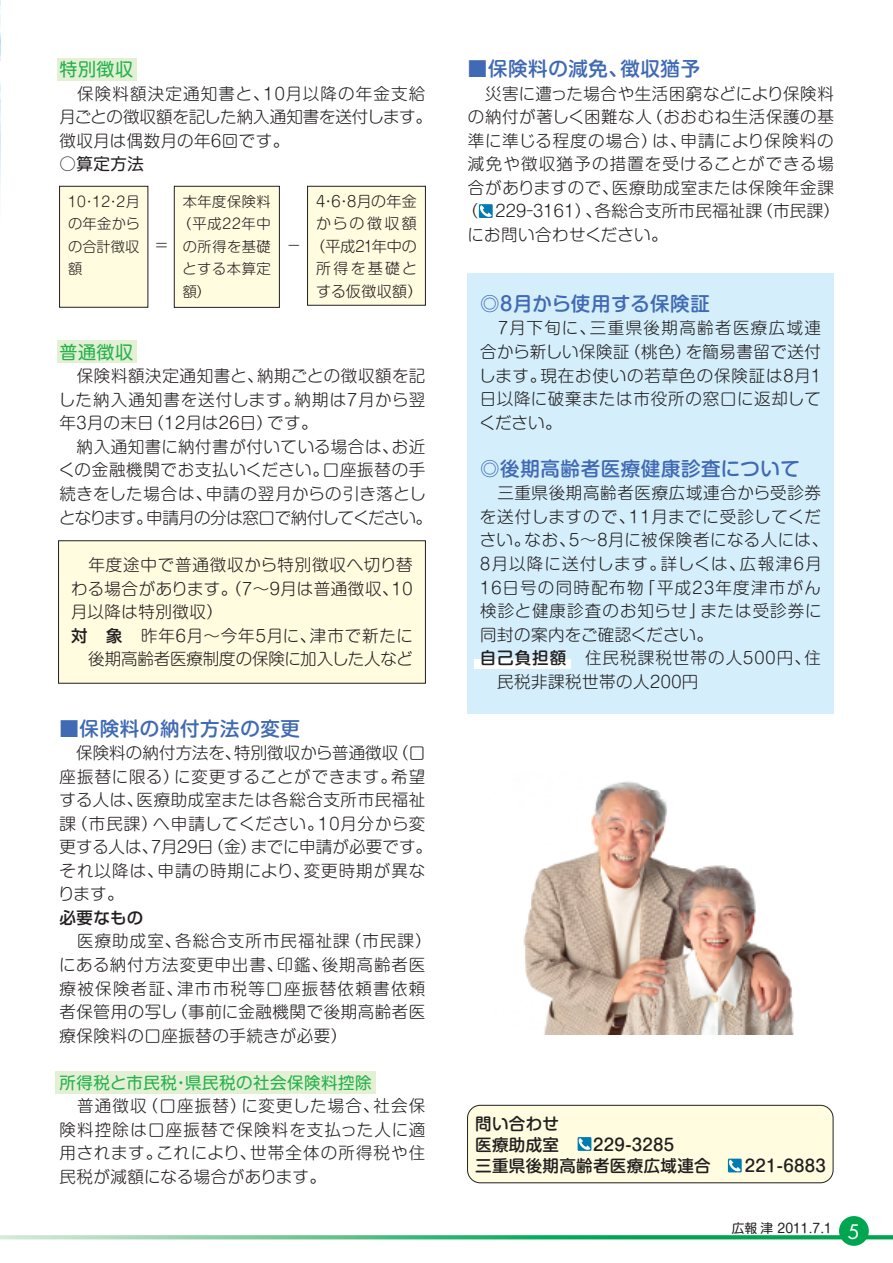
<style>
.page{position:relative;width:893px;height:1263px;background:#fff}
.page>*{position:absolute;margin:0;border:0;box-sizing:border-box;transform-origin:0 0}
.t1{font:500 19.5px "Shin M Go";letter-spacing:.03em;color:#406ab4}
.t2{font:18px "Shin M Go";letter-spacing:.03em;color:#23b24b}
.t3{font:300 16.5px/23.5px "Shin M Go";letter-spacing:.035em;color:#231f20}
.t4{font:300 16.5px/23.5px "Shin M Go";letter-spacing:.055em;color:#231f20}
.t5{font:300 16.5px "Shin M Go";letter-spacing:.065em;color:#231f20}
.t6{font:500 16.5px/21px "Shin M Go";letter-spacing:.02em;color:#231f20}
.t7{font:300 16.5px "Shin M Go";letter-spacing:.015em;color:#231f20}
.t8{font:300 16.5px "Shin M Go";letter-spacing:.075em;color:#231f20}
.t9{font:300 16.5px "Shin M Go";letter-spacing:.06em;color:#231f20}
.t10{font:300 16.5px "Shin M Go";letter-spacing:.08em;color:#231f20}
.t11{font:300 16.5px "Shin M Go";letter-spacing:-.01em;color:#231f20}
.t12{font:16.5px "Shin M Go";letter-spacing:.03em;color:#23b24b}
.t13{font:300 16.5px "Shin M Go";letter-spacing:.005em;color:#231f20}
.t14{font:16.5px "Shin M Go";color:#231f20}
.t15{font:500 16.5px "Shin Go";letter-spacing:.015em;color:#231f20}
.t16{font:300 15px/22.5px "Shin M Go";letter-spacing:.025em;color:#231f20;text-align:center}
.t17{font:300 14.25px/22.5px "Shin M Go";letter-spacing:.035em;color:#231f20;text-align:justify}
.t18{font:12.75px "Shin M Go";color:#231f20}
.s1{font-weight:500}
.s2{font-family:"Futura";font-size:19.5px;color:#fff}
</style>
<div class="page">
<div style="left:57px;top:58px;width:79px;height:22px;background:#e4f0d4"></div>
<img style="left:0;top:0;width:1px;height:1240px">
<div style="left:55px;top:1071px;width:320px;height:23px;background:#e4f0d4"></div>
<div style="left:57px;top:340px;width:79px;height:23px;background:#e4f0d4"></div>
<div style="left:839px;top:1216px;width:29px;height:30px;background:#00a54f;border-radius:50%"></div>
<svg style="left:0;top:1235px;width:892px;height:4px;background:#4fbe83"></svg>
<div style="left:58px;top:540px;width:368px;height:144px;background:#fffce0;border:1px solid #231f20"></div>
<div style="left:467px;top:273px;width:367px;height:440px;background:#d4effb"></div>
<div style="left:475px;top:659px;width:96px;height:10px;background:#fff"></div>
<div style="left:59px;top:186px;width:89px;height:122px;background:#fffce0;border:1px solid #231f20"></div>
<div style="left:174px;top:186px;width:106px;height:122px;background:#fffce0;border:1px solid #231f20"></div>
<div style="left:307px;top:186px;width:119px;height:120px;background:#fffce0;border:1px solid #231f20"></div>
<img style="left:523px;top:781px;width:271px;height:254px">
<div style="left:467px;top:1105px;width:366px;height:78px;background:#fffce0;border:1px solid #231f20;border-radius:13px"></div>
<svg style="left:577px;top:1137px;width:14px;height:14px"></svg>
<svg style="left:577px;top:1138px;width:13px;height:13px"></svg>
<svg style="left:727px;top:1159px;width:14px;height:13px"></svg>
<svg style="left:728px;top:1160px;width:12px;height:12px"></svg>
<svg style="left:479px;top:204px;width:13px;height:14px"></svg>
<svg style="left:479px;top:205px;width:12px;height:13px"></svg>
<p class="t2" style="left:60px;top:57px;width:75px">特別徴収</p>
<p class="t3" style="left:60px;top:80px;width:374px;text-indent:18px">保険料額決定通知書と、10月以降の年金支給月ごとの徴収額を記した納入通知書を送付します。徴収月は偶数月の年6回です。</p>
<p class="t14" style="left:60px;top:153px;width:86px">○算定方法</p>
<p class="t17" style="left:68px;top:189px;width:73px">1 0・1 2・2月の年金からの合計徴収額</p>
<p class="t17" style="left:183px;top:189px;width:90px">本年度保険料</p>
<p class="t17" style="left:177px;top:211px;width:95px">（平成22年中</p>
<p class="t17" style="left:183px;top:234px;width:90px">の所得を基礎</p>
<p class="t17" style="left:182px;top:256px;width:90px">とする本算定</p>
<p class="t17" style="left:183px;top:279px;width:30px">額）</p>
<p class="t16" style="left:156px;top:233px;width:14px">=</p>
<p class="t16" style="left:286px;top:233px;width:16px">－</p>
<p class="t16" style="left:310px;top:189px;width:113px">4・6・8月の年金からの徴収額（平成2１年中の所得を基礎とする仮徴収額）</p>
<p class="t2" style="left:60px;top:339px;width:75px">普通徴収</p>
<p class="t3" style="left:59px;top:363px;width:368px;text-align:justify;text-indent:18px">保険料額決定通知書と、納期ごとの徴収額を記した納入通知書を送付します。納期は7月から翌年3月の末日（12月は26日）です。</p>
<p class="t3" style="left:59px;top:434px;width:375px;text-indent:18px">納入通知書に納付書が付いている場合は、お近くの金融機関でお支払いください。口座振替の手続きをした場合は、申請の翌月からの引き落としとなります。申請月の分は窓口で納付してください。</p>
<p class="t3" style="left:89px;top:552px;width:325px">年度途中で普通徴収から特別徴収へ切り替</p>
<p class="t3" style="left:71px;top:576px;width:343px">わる場合があります。（7～9月は普通徴収、10</p>
<p class="t3" style="left:71px;top:599px;width:153px">月以降は特別徴収）</p>
<p class="t4" style="left:71px;top:623px;width:343px"><span class="s1">対 象</span> 昨年6月～今年5月に、津市で新たに</p>
<p class="t11" style="left:88px;top:648px;width:326px">後期高齢者医療制度の保険に加入した人など</p>
<p class="t1" style="left:60px;top:714px;width:242px">■保険料の納付方法の変更</p>
<p class="t3" style="left:58px;top:740px;width:375px;text-indent:18px">保険料の納付方法を、特別徴収から普通徴収（口座振替に限る）に変更することができます。希望する人は、医療助成室または各総合支所市民福祉課（市民課）へ申請してください。10月分から変更する人は、7月29日（金）までに申請が必要です。それ以降は、申請の時期により、変更時期が異なります。</p>
<p class="t15" style="left:60px;top:907px;width:85px">必要なもの</p>
<p class="t4" style="left:59px;top:928px;width:374px;text-indent:18px">医療助成室、各総合支所市民福祉課（市民課）にある納付方法変更申出書、印鑑、後期高齢者医療被保険者証、津市市税等口座振替依頼書依頼者保管用の写し（事前に金融機関で後期高齢者医療保険料の口座振替の手続きが必要）</p>
<p class="t12" style="left:60px;top:1071px;width:313px">所得税と市民税・県民税の社会保険料控除</p>
<p class="t3" style="left:60px;top:1093px;width:367px;text-align:justify;text-indent:18px">普通徴収（口座振替）に変更した場合、社会保険料控除は口座振替で保険料を支払った人に適用されます。これにより、世帯全体の所得税や住民税が減額になる場合があります。</p>
<p class="t1" style="left:468px;top:55px;width:234px">■保険料の減免、徴収猶予</p>
<p class="t3" style="left:485px;top:80px;width:350px">災害に遭った場合や生活困窮などにより保険料</p>
<p class="t3" style="left:468px;top:104px;width:367px">の納付が著しく困難な人（おおむね生活保護の基</p>
<p class="t3" style="left:468px;top:128px;width:367px">準に準じる程度の場合）は、申請により保険料の</p>
<p class="t8" style="left:468px;top:153px;width:367px">減免や徴収猶予の措置を受けることができる場</p>
<p class="t3" style="left:468px;top:175px;width:367px">合がありますので、医療助成室または保険年金課</p>
<p class="t7" style="left:462px;top:200px;width:379px">（ 229－3161）、各総合支所市民福祉課（市民課）</p>
<p class="t7" style="left:467px;top:223px;width:201px">にお問い合わせください。</p>
<p class="t1" style="left:480px;top:290px;width:231px">◎8月から使用する保険証</p>
<p class="t3" style="left:479px;top:315px;width:343px;text-align:justify;text-indent:19px">7月下旬に、三重県後期高齢者医療広域連合から新しい保険証（桃色）を簡易書留で送付します。現在お使いの若草色の保険証は8月1日以降に破棄または市役所の窓口に返却してください。</p>
<p class="t1" style="left:480px;top:455px;width:321px">◎後期高齢者医療健康診査について</p>
<p class="t3" style="left:497px;top:480px;width:325px">三重県後期高齢者医療広域連合から受診券</p>
<p class="t3" style="left:480px;top:504px;width:343px">を送付しますので、11月までに受診してくだ</p>
<p class="t3" style="left:479px;top:527px;width:350px">さい。なお、5～8月に被保険者になる人には、</p>
<p class="t9" style="left:480px;top:553px;width:343px">8月以降に送付します。詳しくは、広報津6月</p>
<p class="t10" style="left:480px;top:576px;width:342px">16日号の同時配布物「平成23年度津市がん</p>
<p class="t5" style="left:480px;top:600px;width:343px">検診と健康診査のお知らせ」または受診券に</p>
<p class="t13" style="left:480px;top:623px;width:234px">同封の案内をご確認ください。</p>
<p class="t5" style="left:480px;top:647px;width:343px"><span class="s1">自己負担額</span> 住民税課税世帯の人500円、住</p>
<p class="t3" style="left:497px;top:669px;width:203px">民税非課税世帯の人200円</p>
<p class="t6" style="left:475px;top:1112px;width:85px">問い合わせ医療助成室</p>
<p class="t6" style="left:475px;top:1133px;width:237px;text-indent:118px">229-3285<br>三重県後期高齢者医療広域連合</p>
<p class="t6" style="left:744px;top:1154px;width:83px">221-6883</p>
<p class="t18" style="left:731px;top:1219px;width:130px">広報津 2011.7.1 <span class="s2">5</span></p>
</div>
